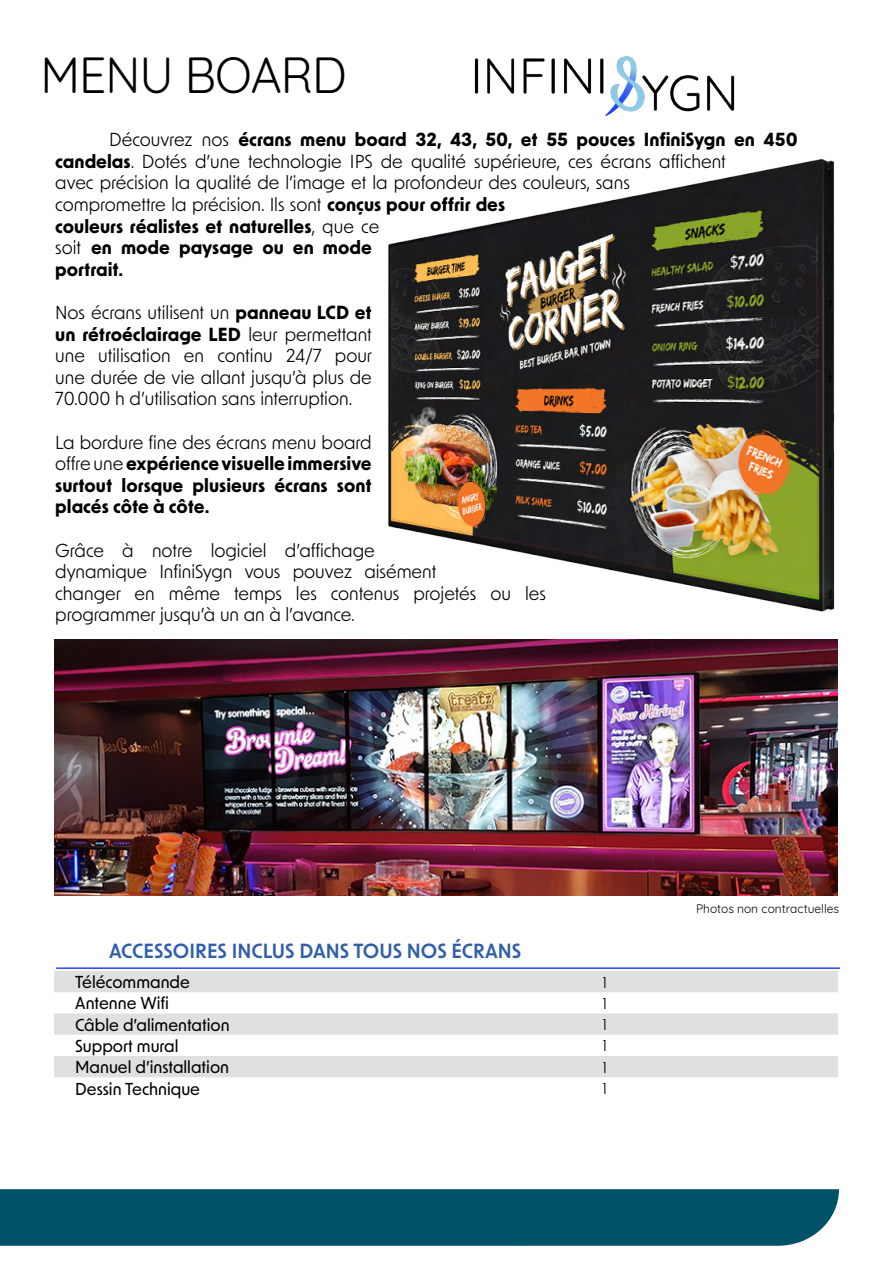
<style>
.page{position:relative;width:893px;height:1263px;background:#fff}
.page>*{position:absolute;margin:0;border:0;box-sizing:border-box;transform-origin:0 0}
.t1{font:49.5px "Quicksand";letter-spacing:-.02em;color:#000001}
.t2{font:600 19.5px "New Order";color:#305eab}
.t3{font:18px/21.6px "New Order";color:#000}
.t4{font:700 18px/21.6px "New Order";color:#000;text-align:justify}
.t5{font:500 16.5px "New Order";color:#000001}
.t6{font:15px "New Order";color:#000001}
.t7{font:12px "Quicksand";color:#000}
.s1{font-weight:700}
.s2{font-weight:400}
</style>
<div class="page">
<div style="left:0;top:1189px;width:839px;height:57px;background:#005269"></div>
<img style="left:54px;top:639px;width:783px;height:257px">
<img style="left:474px;top:56px;width:261px;height:60px">
<svg style="left:54px;top:971px;width:784px;height:106px;fill:#e0e0e0"></svg>
<hr style="left:56px;top:967px;width:784px;height:2px;background:#2245ff">
<img style="left:389px;top:159px;width:446px;height:452px">
<p class="t1" style="left:40px;top:37px;width:308px">MENU BOARD</p>
<p class="t3" style="left:55px;top:128px;width:744px;text-indent:54px">Découvrez nos <span class="s1">écrans menu board 32, 43, 50, et 55 pouces InfiniSygn en 450 candelas</span>. Dotés d’une technologie IPS de qualité supérieure, ces écrans affichent<br>avec précision la qualité de l’image et la profondeur des couleurs, sans<br>compromettre la précision. Ils sont <span class="s1">conçus pour offrir des<br>couleurs réalistes et naturelles</span>, que ce<br>soit <span class="s1">en mode paysage ou en mode<br>portrait.</span></p>
<p class="t3" style="left:55px;top:301px;width:318px;text-align:justify">Nos écrans utilisent un <span class="s1">panneau LCD et un rétroéclairage LED</span> leur permettant une utilisation en continu 24/7 pour une durée de vie allant jusqu’à plus de 70.000 h d’utilisation sans interruption.</p>
<p class="t4" style="left:55px;top:430px;width:318px"><span class="s2">La bordure fine des écrans menu board offre une</span> expérience visuelle immersive surtout lorsque plusieurs écrans sont placés côte à côte.</p>
<p class="t3" style="left:55px;top:538px;width:492px">Grâce à notre logiciel d’affichage<br>dynamique InfiniSygn vous pouvez aisément<br>changer en même temps les contenus projetés ou les programmer jusqu’à un an à l’avance.</p>
<p class="t2" style="left:109px;top:938px;width:414px">ACCESSOIRES INCLUS DANS TOUS NOS ÉCRANS</p>
<p class="t5" style="left:75px;top:971px;width:116px">Télécommande</p>
<p class="t6" style="left:603px;top:972px;width:6px">1</p>
<p class="t5" style="left:75px;top:993px;width:95px">Antenne Wifi</p>
<p class="t6" style="left:603px;top:994px;width:6px">1</p>
<p class="t5" style="left:75px;top:1014px;width:156px">Câble d’alimentation</p>
<p class="t6" style="left:603px;top:1015px;width:6px">1</p>
<p class="t5" style="left:75px;top:1035px;width:105px">Support mural</p>
<p class="t6" style="left:603px;top:1036px;width:6px">1</p>
<p class="t5" style="left:75px;top:1056px;width:155px">Manuel d’installation</p>
<p class="t6" style="left:603px;top:1057px;width:6px">1</p>
<p class="t5" style="left:75px;top:1078px;width:126px">Dessin Technique</p>
<p class="t6" style="left:603px;top:1079px;width:6px">1</p>
<p class="t7" style="left:696px;top:899px;width:144px">Photos non contractuelles</p>
</div>
